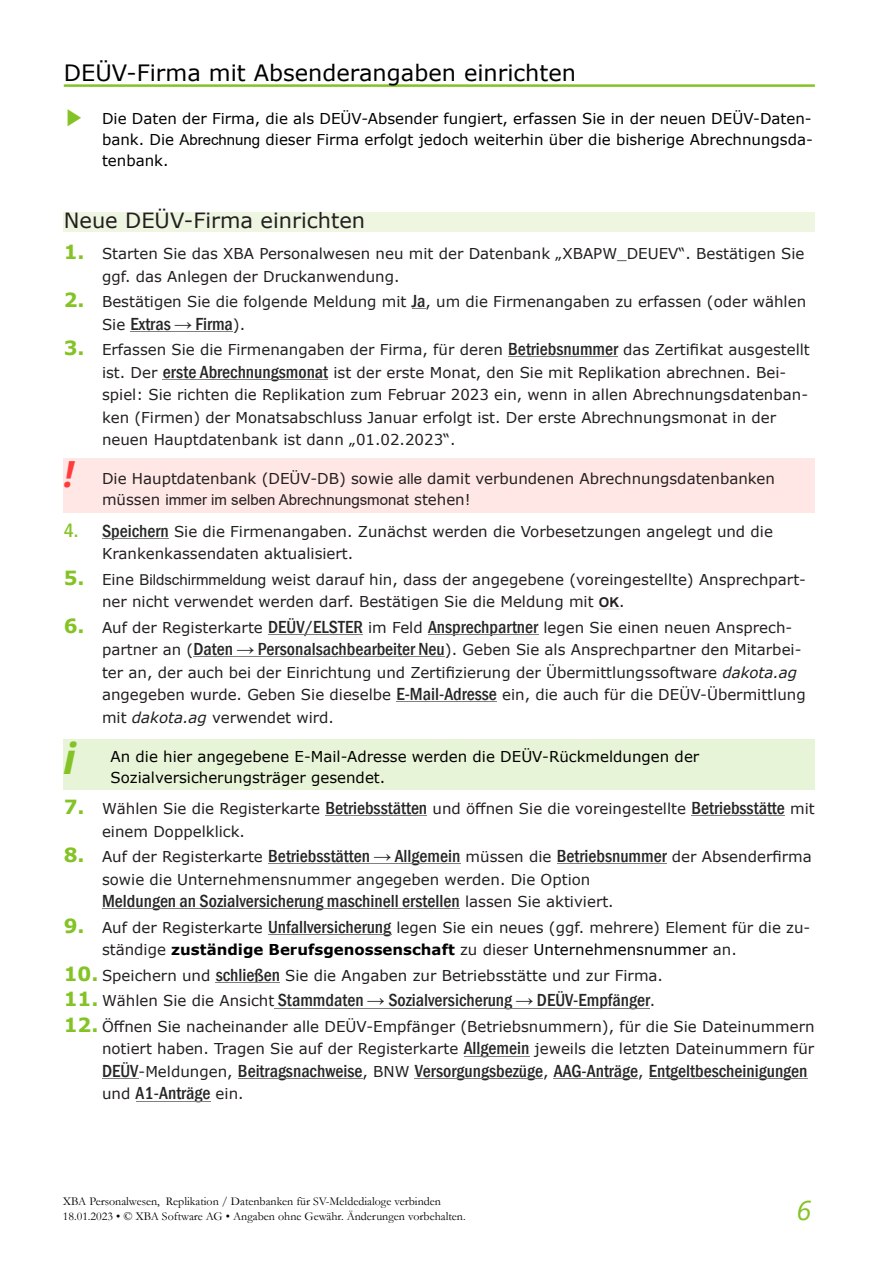
<style>
.page{position:relative;width:893px;height:1263px;background:#fff}
.page>*{position:absolute;margin:0;border:0;box-sizing:border-box;transform-origin:0 0}
.t1{font:italic 700 42.6px "Open Sans";color:#84c325}
.t2{font:italic 700 36px "Open Sans";color:rgb(255 0 0/.74)}
.t3{font:italic 27px "Open Sans";color:#84c325}
.t4{font:22.5px "Verdana";color:#000}
.t5{font:21px "Verdana";color:#231f20}
.t6{font:500 condensed 18px/22.5px "Franklin Gothic";color:#262626}
.t7{font:15px/22.5px "Verdana";color:#231f20}
.t8{font:15px/21px "Verdana";color:#000;text-align:justify}
.t9{font:15px "Arial";color:#231f20}
.t10{font:12px/15px "Garamond";color:#000}
.s1{font-family:"Malgun Gothic";font-size:21px;color:#84c325}
.s2{font-family:"Arial"}
.s3{font-weight:700;font-size:19.5px;color:#84c325}
.s4{font-family:"Franklin Gothic";font-weight:500;font-stretch:condensed;font-size:18px;color:#262626}
.s5{font-family:"Verdana";font-weight:400;font-stretch:normal;font-size:15px;color:#231f20}
.s6{font-family:"Verdana"}
.s7{font-family:"Franklin Gothic";font-weight:500;font-stretch:condensed;font-size:19.5px;color:#84c325}
.s8{font-family:"Arial";font-weight:700;font-size:13.5px}
.s9{font-style:italic}
.s10{font-weight:700;color:#000}
.s11{color:#000}
.s12{font-family:"Verdana";font-weight:700;font-stretch:normal;font-size:19.5px;color:#84c325}
</style>
<div class="page">
<hr style="left:64px;top:84px;width:751px;height:3px;background:#84c325">
<div style="left:64px;top:212px;width:751px;height:20px;background:#eef6e1"></div>
<div style="left:64px;top:458px;width:751px;height:55px;background:#ffe7e5"></div>
<div style="left:63px;top:739px;width:752px;height:51px;background:#e8f4d7"></div>
<svg style="left:412px;top:308px;width:13px;height:1px"></svg>
<hr style="left:131px;top:331px;width:102px;height:1px;background:#808080">
<hr style="left:508px;top:356px;width:110px;height:1px;background:#808080">
<hr style="left:163px;top:379px;width:165px;height:1px;background:#808080">
<hr style="left:102px;top:538px;width:67px;height:1px;background:#808080">
<svg style="left:599px;top:609px;width:20px;height:1px"></svg>
<hr style="left:268px;top:634px;width:95px;height:1px;background:#808080">
<hr style="left:428px;top:634px;width:110px;height:1px;background:#808080">
<hr style="left:193px;top:656px;width:252px;height:1px;background:#808080">
<hr style="left:396px;top:701px;width:101px;height:1px;background:#808080">
<hr style="left:325px;top:815px;width:102px;height:1px;background:#808080">
<hr style="left:691px;top:815px;width:94px;height:1px;background:#808080">
<hr style="left:268px;top:863px;width:192px;height:1px;background:#808080">
<hr style="left:557px;top:863px;width:110px;height:1px;background:#808080">
<hr style="left:102px;top:908px;width:358px;height:1px;background:#808080">
<hr style="left:268px;top:934px;width:123px;height:1px;background:#808080">
<hr style="left:216px;top:982px;width:64px;height:1px;background:#808080">
<hr style="left:274px;top:1007px;width:376px;height:1px;background:#808080">
<hr style="left:464px;top:1055px;width:65px;height:1px;background:#808080">
<hr style="left:102px;top:1078px;width:37px;height:1px;background:#808080">
<hr style="left:238px;top:1078px;width:124px;height:1px;background:#808080">
<hr style="left:415px;top:1078px;width:128px;height:1px;background:#808080">
<hr style="left:554px;top:1078px;width:84px;height:1px;background:#808080">
<hr style="left:649px;top:1078px;width:158px;height:1px;background:#808080">
<hr style="left:136px;top:1100px;width:74px;height:1px;background:#808080">
<h3 class="t4" style="left:64px;top:64px;width:514px">DEÜV-Firma mit Absenderangaben einrichten</h3>
<p class="t8" style="left:102px;top:110px;width:712px;text-indent:-38px"><span class="s1">▶</span> Die Daten der Firma, die als DEÜV-Absender fungiert, erfassen Sie in der neuen DEÜV-Daten&shy;bank. Die <span class="s2">Abrechnung</span> dieser Firma erfolgt jedoch weiterhin über die bisherige Abrechnungsda&shy;tenbank.</p>
<h3 class="t5" style="left:64px;top:212px;width:303px">Neue DEÜV-Firma einrichten</h3>
<p class="t7" style="left:102px;top:244px;width:704px;text-indent:-38px"><span class="s3">1.</span> Starten Sie das XBA Personalwesen neu mit der Datenbank „XBAPW_DEUEV“. Bestätigen Sie ggf. das Anlegen der Druckanwendung.</p>
<p class="t7" style="left:64px;top:292px;width:744px"><span class="s3">2.</span> Bestätigen Sie die folgende Meldung mit <span class="s4">Ja</span>, um die Firmenangaben zu erfassen (oder wählen</p>
<p class="t6" style="left:102px;top:314px;width:145px"><span class="s5">Sie</span> Extras → Firma<span class="s5">).</span></p>
<p class="t7" style="left:102px;top:340px;width:709px;text-indent:-38px"><span class="s3">3.</span> Erfassen Sie die Firmenangaben der Firma, für deren <span class="s4">Betriebsnummer</span> das Zertifikat ausgestellt ist. Der <span class="s4">erste Abrechnungsmonat</span> ist der erste Monat, den Sie mit Replikation abrechnen. Bei&shy;spiel: Sie richten die Replikation zum Februar 2023 ein, wenn in allen Abrechnungsdatenban&shy;ken (Firmen) der Monatsabschluss Januar erfolgt ist. Der erste Abrechnungsmonat in der neuen Hauptdatenbank ist dann „01.02.2023“.</p>
<h2 class="t2" style="left:64px;top:460px;width:12px">!</h2>
<p class="t7" style="left:102px;top:469px;width:674px">Die Hauptdatenbank (DEÜV-DB) sowie <span class="s2">alle</span> damit verbundenen Abrechnungsdatenbanken</p>
<p class="t9" style="left:102px;top:494px;width:370px"><span class="s6">müssen</span> immer im selben Abrechnungsmonat <span class="s6">stehen!</span></p>
<p class="t7" style="left:102px;top:521px;width:672px;text-indent:-38px"><span class="s7">4.</span> <span class="s4">Speichern</span> Sie die Firmenangaben. Zunächst werden die Vorbesetzungen angelegt und die<br>Krankenkassendaten aktualisiert.</p>
<p class="t7" style="left:102px;top:569px;width:705px;text-indent:-38px"><span class="s3">5.</span> Eine <span class="s2">Bildschirmmeldung</span> weist darauf hin, dass der angegebene (voreingestellte) Ansprechpart&shy;ner nicht verwendet werden darf. Bestätigen Sie die Meldung mit <span class="s8">OK</span>.</p>
<p class="t7" style="left:102px;top:617px;width:705px;text-indent:-38px"><span class="s3">6.</span> Auf der Registerkarte <span class="s4">DEÜV/ELSTER</span> im Feld <span class="s4">Ansprechpartner</span> legen Sie einen neuen Ansprech&shy;partner an (<span class="s4">Daten → Personalsachbearbeiter Neu</span>). Geben Sie als Ansprechpartner den Mitarbei&shy;ter an, der auch bei der Einrichtung und Zertifizierung der Übermittlungssoftware <span class="s9">dakota.ag </span>angegeben wurde. Geben Sie dieselbe <span class="s4">E-Mail-Adresse</span> ein, die auch für die DEÜV-Übermittlung mit <span class="s9">dakota.ag</span> verwendet wird.</p>
<h1 class="t1" style="left:63px;top:741px;width:14px">i</h1>
<p class="t8" style="left:111px;top:747px;width:590px">An die hier angegebene E-Mail-Adresse werden die DEÜV-Rückmeldungen der<br>Sozialversicherungsträger gesendet.</p>
<p class="t7" style="left:102px;top:799px;width:714px;text-indent:-38px"><span class="s3">7.</span> Wählen Sie die Registerkarte <span class="s4">Betriebsstätten</span> und öffnen Sie die voreingestellte <span class="s4">Betriebsstätte</span> mit einem Doppelklick.</p>
<p class="t7" style="left:102px;top:847px;width:711px;text-indent:-38px"><span class="s3">8.</span> Auf der Registerkarte <span class="s4">Betriebsstätten → Allgemein</span> müssen die <span class="s4">Betriebsnummer</span> der Absenderfirma sowie die Unternehmensnummer angegeben werden. Die Option</p>
<p class="t6" style="left:102px;top:891px;width:513px">Meldungen an Sozialversicherung maschinell erstellen <span class="s5">lassen Sie aktiviert.</span></p>
<p class="t7" style="left:102px;top:917px;width:710px;text-indent:-38px"><span class="s3">9.</span> Auf der Registerkarte <span class="s4">Unfallversicherung</span> legen Sie ein neues (ggf. mehrere) Element für die zu&shy;ständige <span class="s10">zuständige Berufsgenossenschaft</span> zu dieser <span class="s11">Unternehmensnummer</span> an.</p>
<p class="t7" style="left:64px;top:965px;width:601px"><span class="s3">10.</span> Speichern und <span class="s4">schließen</span> Sie die Angaben zur Betriebsstätte und zur Firma.</p>
<p class="t6" style="left:64px;top:990px;width:593px"><span class="s12">11.</span> <span class="s5">Wählen Sie die Ansicht</span> Stammdaten → Sozialversicherung → DEÜV-Empfänger<span class="s5">.</span></p>
<p class="t7" style="left:64px;top:1016px;width:752px;text-align:right"><span class="s3">12.</span> Öffnen Sie nacheinander alle DEÜV-Empfänger (Betriebsnummern), für die Sie Dateinummern notiert haben. Tragen Sie auf der Registerkarte <span class="s4">Allgemein</span> jeweils die letzten Dateinummern für</p>
<p class="t6" style="left:102px;top:1061px;width:707px">DEÜV<span class="s5">-Meldungen,</span> Beitragsnachweise<span class="s5">, BNW</span> Versorgungsbezüge<span class="s5">,</span> AAG-Anträge<span class="s5">,</span> Entgeltbescheinigungen <span class="s5">und</span> A1-Anträge <span class="s5">ein.</span></p>
<p class="t10" style="left:63px;top:1195px;width:404px">XBA Personalwesen, Replikation / Datenbanken für SV-Meldedialoge verbinden<br>18.01.2023 • © XBA Software AG • Angaben ohne Gewähr. Änderungen vorbehalten.</p>
<h3 class="t3" style="left:796px;top:1200px;width:16px">6</h3>
</div>
